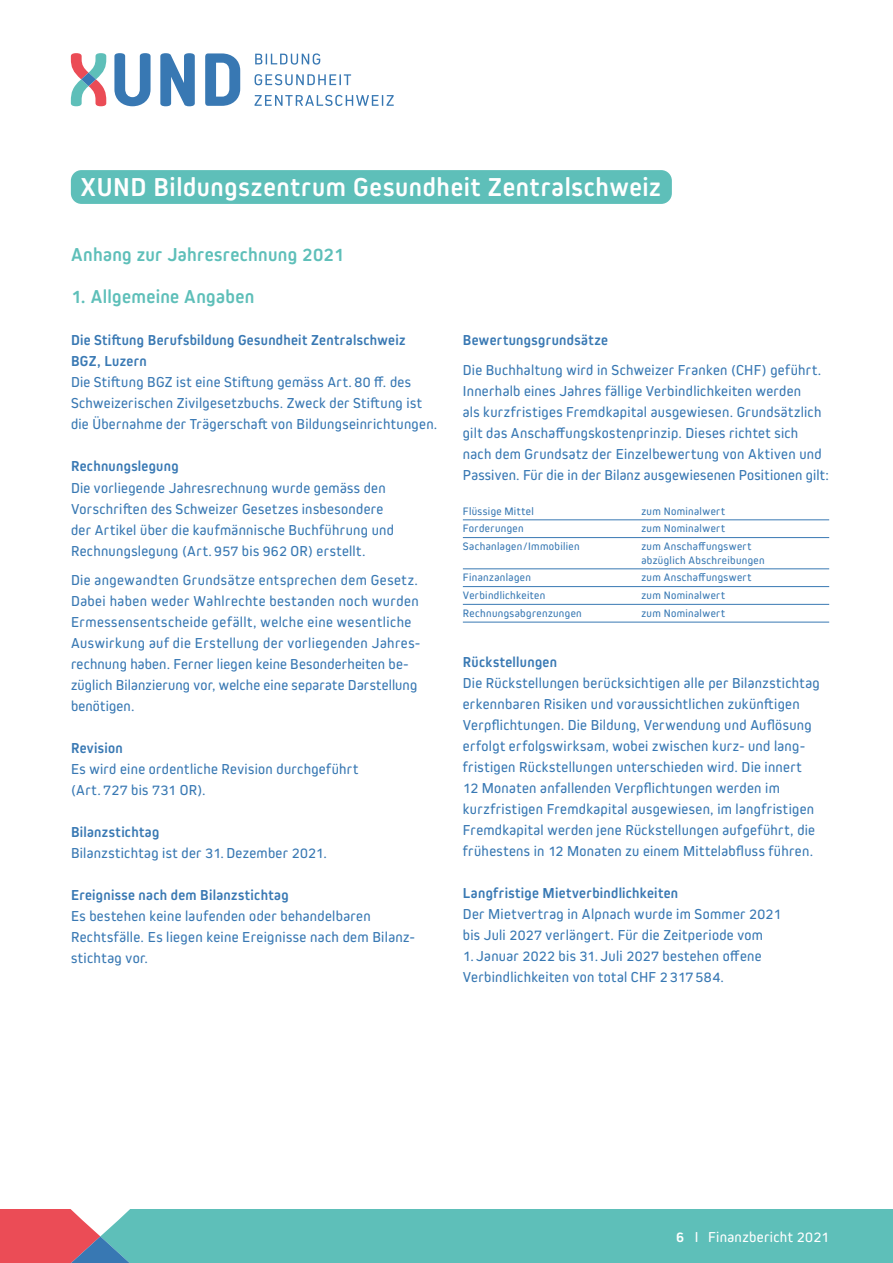
<style>
.page{position:relative;width:893px;height:1263px;background:#fff}
.page>*{position:absolute;margin:0;border:0;box-sizing:border-box;transform-origin:0 0}
.t1{font:700 27px "Kiro";letter-spacing:.025em;color:#fff}
.t2{font:700 19.5px "Kiro";letter-spacing:.015em;color:#5ebfb9}
.t3{font:15px/21px "Kiro";letter-spacing:.02em;color:#3878b3}
.t4{font:700 15px/21px "Kiro";letter-spacing:.025em;color:#3878b3}
.t5{font:15px "Kiro";letter-spacing:.025em;color:#fff}
.t6{font:11.25px/13.5px "Kiro";letter-spacing:.03em;color:#3878b3}
.s1{font-weight:700}
</style>
<div class="page">
<div style="left:578px;top:1210px;width:315px;height:53px;background:#5ebfb9"></div>
<svg style="left:0;top:1210px;width:578px;height:53px;background:#76adab"></svg>
<svg style="left:114px;top:53px;width:37px;height:53px"></svg>
<svg style="left:205px;top:53px;width:35px;height:53px"></svg>
<svg style="left:160px;top:53px;width:35px;height:53px"></svg>
<svg style="left:71px;top:53px;width:35px;height:53px"></svg>
<svg style="left:255px;top:53px;width:65px;height:12px"></svg>
<svg style="left:255px;top:74px;width:96px;height:11px"></svg>
<svg style="left:255px;top:95px;width:139px;height:11px"></svg>
<hr style="left:463px;top:520px;width:366px;height:1px;background:#3878b3">
<hr style="left:463px;top:537px;width:366px;height:1px;background:#3878b3">
<hr style="left:463px;top:569px;width:366px;height:1px;background:#3878b3">
<hr style="left:463px;top:586px;width:366px;height:1px;background:#3878b3">
<hr style="left:463px;top:604px;width:366px;height:1px;background:#3878b3">
<hr style="left:463px;top:622px;width:366px;height:1px;background:#3878b3">
<div style="left:71px;top:170px;width:601px;height:34px;background:#5ebfb9;border-radius:11px"></div>
<h1 class="t1" style="left:80px;top:171px;width:582px">XUND Bildungszentrum Gesundheit Zentralschweiz</h1>
<h2 class="t2" style="left:71px;top:244px;width:275px">Anhang zur Jahresrechnung 2021</h2>
<h2 class="t2" style="left:71px;top:286px;width:185px">1. Allgemeine Angaben</h2>
<p class="t4" style="left:71px;top:330px;width:336px">Die Stiftung Berufsbildung Gesundheit Zentralschweiz<br>BGZ, Luzern</p>
<p class="t3" style="left:71px;top:372px;width:368px">Die Stiftung BGZ ist eine Stiftung gemäss Art. 80 ff. des<br>Schweizerischen Zivilgesetzbuchs. Zweck der Stiftung ist die Übernahme der Trägerschaft von Bildungseinrichtungen.</p>
<p class="t4" style="left:71px;top:456px;width:109px">Rechnungslegung</p>
<p class="t3" style="left:71px;top:477px;width:325px">Die vorliegende Jahresrechnung wurde gemäss den Vorschriften des Schweizer Gesetzes insbesondere der Artikel über die kaufmännische Buchführung und Rechnungslegung (Art. 957 bis 962 OR) erstellt.</p>
<p class="t3" style="left:71px;top:569px;width:351px">Die angewandten Grundsätze entsprechen dem Gesetz.<br>Dabei haben weder Wahlrechte bestanden noch wurden Ermessensentscheide gefällt, welche eine wesentliche Auswirkung auf die Erstellung der vorliegenden Jahres&shy;rechnung haben. Ferner liegen keine Besonderheiten be&shy;züglich Bilanzierung vor, welche eine separate Darstellung benötigen.</p>
<p class="t4" style="left:71px;top:737px;width:53px">Revision</p>
<p class="t3" style="left:71px;top:758px;width:289px">Es wird eine ordentliche Revision durchgeführt (Art. 727 bis 731 OR).</p>
<p class="t4" style="left:71px;top:821px;width:90px">Bilanzstichtag</p>
<p class="t3" style="left:71px;top:842px;width:258px">Bilanzstichtag ist der 31. Dezember 2021.</p>
<p class="t4" style="left:71px;top:884px;width:219px">Ereignisse nach dem Bilanzstichtag</p>
<p class="t3" style="left:71px;top:905px;width:345px">Es bestehen keine laufenden oder behandelbaren<br>Rechtsfälle. Es liegen keine Ereignisse nach dem Bilanz&shy;stichtag vor.</p>
<p class="t4" style="left:463px;top:330px;width:147px">Bewertungsgrundsätze</p>
<p class="t3" style="left:463px;top:359px;width:368px">Die Buchhaltung wird in Schweizer Franken (CHF) geführt.<br>Innerhalb eines Jahres fällige Verbindlichkeiten werden<br>als kurzfristiges Fremdkapital ausgewiesen. Grundsätzlich gilt das Anschaffungskostenprinzip. Dieses richtet sich nach dem Grundsatz der Einzelbewertung von Aktiven und Passiven. Für die in der Bilanz ausgewiesenen Positionen gilt:</p>
<p class="t6" style="left:463px;top:504px;width:72px">Flüssige Mittel</p>
<p class="t6" style="left:641px;top:504px;width:85px">zum Nominalwert</p>
<p class="t6" style="left:463px;top:521px;width:62px">Forderungen</p>
<p class="t6" style="left:641px;top:521px;width:85px">zum Nominalwert</p>
<p class="t6" style="left:463px;top:539px;width:118px">Sachanlagen/Immobilien</p>
<p class="t6" style="left:641px;top:539px;width:125px">zum Anschaffungswert abzüglich Abschreibungen</p>
<p class="t6" style="left:463px;top:570px;width:70px">Finanzanlagen</p>
<p class="t6" style="left:641px;top:570px;width:111px">zum Anschaffungswert</p>
<p class="t6" style="left:463px;top:588px;width:84px">Verbindlichkeiten</p>
<p class="t6" style="left:641px;top:588px;width:85px">zum Nominalwert</p>
<p class="t6" style="left:463px;top:606px;width:120px">Rechnungsabgrenzungen</p>
<p class="t6" style="left:641px;top:606px;width:85px">zum Nominalwert</p>
<p class="t4" style="left:463px;top:652px;width:96px">Rückstellungen</p>
<p class="t3" style="left:463px;top:672px;width:358px">Die Rückstellungen berücksichtigen alle per Bilanzstichtag erkennbaren Risiken und voraussichtlichen zukünftigen Verpflichtungen. Die Bildung, Verwendung und Auflösung erfolgt erfolgswirksam, wobei zwischen kurz- und lang&shy;fristigen Rückstellungen unterschieden wird. Die innert 12 Monaten anfallenden Verpflichtungen werden im kurzfristigen Fremdkapital ausgewiesen, im langfristigen Fremdkapital werden jene Rückstellungen aufgeführt, die frühestens in 12 Monaten zu einem Mittelabfluss führen.</p>
<p class="t4" style="left:463px;top:883px;width:217px">Langfristige Mietverbindlichkeiten</p>
<p class="t3" style="left:463px;top:903px;width:320px">Der Mietvertrag in Alpnach wurde im Sommer 2021 bis Juli 2027 verlängert. Für die Zeitperiode vom</p>
<p class="t3" style="left:463px;top:945px;width:300px">1. Januar 2022 bis 31. Juli 2027 bestehen offene<br>Verbindlichkeiten von total CHF 2 317 584.</p>
<p class="t5" style="left:676px;top:1228px;width:154px"><span class="s1">6</span> I Finanzbericht 2021</p>
</div>
